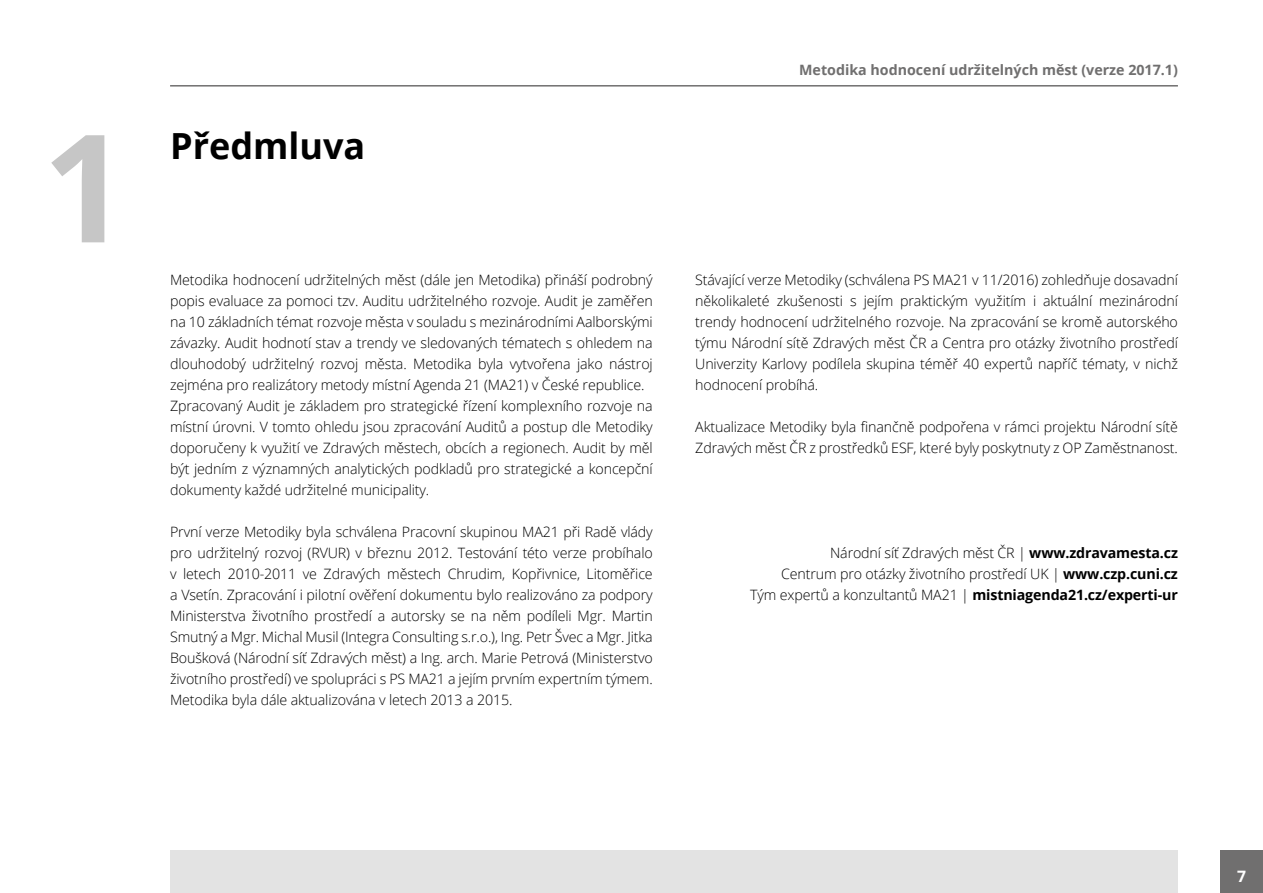
<style>
.page{position:relative;width:1263px;height:893px;background:#fff}
.page>*{position:absolute;margin:0;border:0;box-sizing:border-box;transform-origin:0 0}
.t1{font:700 150px "Open Sans";color:#c6c6c6}
.t2{font:700 36px "Open Sans";color:#000}
.t3{font:700 15.75px "Open Sans";color:#fff}
.t4{font:300 14.25px/21px "Open Sans";letter-spacing:-.01em;color:#000}
.t5{font:700 14.25px "Open Sans";color:#706f6f}
.s1{font-weight:700}
</style>
<div class="page">
<div style="left:170px;top:850px;width:1008px;height:43px;background:#e3e3e3"></div>
<div style="left:1220px;top:850px;width:43px;height:43px;background:#706f6f"></div>
<hr style="left:170px;top:85px;width:1008px;height:2px;background:#706f6f">
<h1 class="t1" style="left:42px;top:82px;width:87px">1</h1>
<h2 class="t2" style="left:170px;top:121px;width:197px">Předmluva</h2>
<p class="t5" style="left:799px;top:60px;width:380px">Metodika hodnocení udržitelných měst (verze 2017.1)</p>
<p class="t4" style="left:170px;top:269px;width:484px">Metodika hodnocení udržitelných měst (dále jen Metodika) přináší podrobný popis evaluace za pomoci tzv. Auditu udržitelného rozvoje. Audit je zaměřen na 10 základních témat rozvoje města v souladu s mezinárodními Aalborskými závazky. Audit hodnotí stav a trendy ve sledovaných tématech s ohledem na dlouhodobý udržitelný rozvoj města. Metodika byla vytvořena jako nástroj zejména pro realizátory metody místní Agenda 21 (MA21) v České republice.<br>Zpracovaný Audit je základem pro strategické řízení komplexního rozvoje na místní úrovni. V tomto ohledu jsou zpracování Auditů a postup dle Metodiky doporučeny k využití ve Zdravých městech, obcích a regionech. Audit by měl být jedním z významných analytických podkladů pro strategické a koncepční dokumenty každé udržitelné municipality.</p>
<p class="t4" style="left:170px;top:521px;width:484px;text-align:justify">První verze Metodiky byla schválena Pracovní skupinou MA21 při Radě vlády pro udržitelný rozvoj (RVUR) v březnu 2012. Testování této verze probíhalo v letech 2010-2011 ve Zdravých městech Chrudim, Kopřivnice, Litoměřice a Vsetín. Zpracování i pilotní ověření dokumentu bylo realizováno za podpory Ministerstva životního prostředí a autorsky se na něm podíleli Mgr. Martin Smutný a Mgr. Michal Musil (Integra Consulting s.r.o.), Ing. Petr Švec a Mgr. Jitka Boušková (Národní síť Zdravých měst) a Ing. arch. Marie Petrová (Ministerstvo životního prostředí) ve spolupráci s PS MA21 a jejím prvním expertním týmem.<br>Metodika byla dále aktualizována v letech 2013 a 2015.</p>
<p class="t4" style="left:695px;top:269px;width:484px;text-align:justify">Stávající verze Metodiky (schválena PS MA21 v 11/2016) zohledňuje dosavadní několikaleté zkušenosti s jejím praktickým využitím i aktuální mezinárodní trendy hodnocení udržitelného rozvoje. Na zpracování se kromě autorského týmu Národní sítě Zdravých měst ČR a Centra pro otázky životního prostředí Univerzity Karlovy podílela skupina téměř 40 expertů napříč tématy, v nichž hodnocení probíhá.</p>
<p class="t4" style="left:695px;top:416px;width:484px">Aktualizace Metodiky byla finančně podpořena v rámci projektu Národní sítě<br>Zdravých měst ČR z prostředků ESF, které byly poskytnuty z OP Zaměstnanost.</p>
<p class="t4" style="left:750px;top:542px;width:429px;text-align:right">Národní síť Zdravých měst ČR | <span class="s1">www.zdravamesta.cz<br></span>Centrum pro otázky životního prostředí UK | <span class="s1">www.czp.cuni.cz<br></span>Tým expertů a konzultantů MA21 | <span class="s1">mistniagenda21.cz/experti-ur</span></p>
<p class="t3" style="left:1237px;top:865px;width:10px">7</p>
</div>
